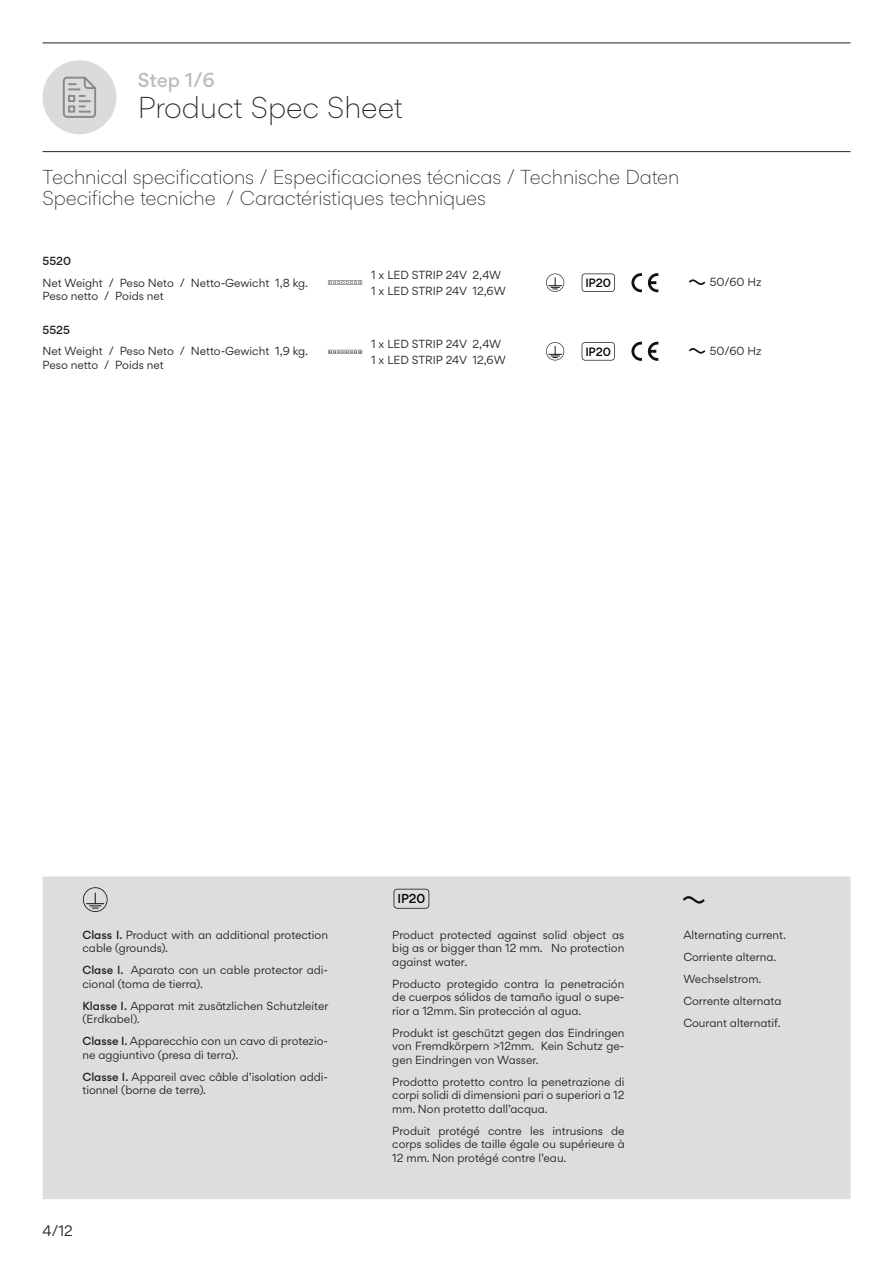
<style>
.page{position:relative;width:893px;height:1263px;background:#fff}
.page>*{position:absolute;margin:0;border:0;box-sizing:border-box;transform-origin:0 0}
.t1{font:300 27px "Gordita";color:#231f20}
.t2{font:300 18px/21px "Gordita";letter-spacing:-.005em;color:#231f20}
.t3{font:500 18px "Gordita";color:#bcbdc0}
.t4{font:13.5px "Gordita";color:#231f20}
.t5{font:500 11.55px "Gordita";color:#000001}
.t6{font:500 10.8px "Gordita";letter-spacing:-.015em;color:#000001}
.t7{font:10.5px/13.5px "Gordita";color:#231f20}
.t8{font:500 10.5px "Gordita";color:#231f20}
.s1{font-weight:500}
</style>
<div class="page">
<hr style="left:43px;top:43px;width:807px;height:1px;background:#231f20">
<div style="left:43px;top:60px;width:73px;height:74px;background:#dadbda;border-radius:50%"></div>
<svg style="left:63px;top:77px;width:33px;height:41px"></svg>
<div style="left:43px;top:876px;width:807px;height:323px;background:#dcdddf;border:2px solid #dcdddf"></div>
<svg style="left:83px;top:887px;width:25px;height:25px"></svg>
<svg style="left:394px;top:889px;width:35px;height:19px"></svg>
<svg style="left:683px;top:896px;width:22px;height:8px"></svg>
<hr style="left:43px;top:151px;width:807px;height:1px;background:#231f20">
<hr style="left:328px;top:281px;width:34px;height:4px;background:#a5a5a5">
<hr style="left:328px;top:281px;width:34px;height:3px;background:#000001">
<svg style="left:329px;top:282px;width:32px;height:2px"></svg>
<svg style="left:328px;top:350px;width:34px;height:4px"></svg>
<svg style="left:329px;top:351px;width:32px;height:2px"></svg>
<svg style="left:546px;top:274px;width:18px;height:18px"></svg>
<svg style="left:582px;top:274px;width:33px;height:18px"></svg>
<svg style="left:631px;top:273px;width:11px;height:19px"></svg>
<svg style="left:648px;top:273px;width:10px;height:19px"></svg>
<svg style="left:689px;top:279px;width:16px;height:6px"></svg>
<svg style="left:546px;top:342px;width:18px;height:18px"></svg>
<svg style="left:582px;top:342px;width:33px;height:18px"></svg>
<svg style="left:631px;top:342px;width:11px;height:19px"></svg>
<svg style="left:648px;top:342px;width:10px;height:19px"></svg>
<svg style="left:689px;top:348px;width:16px;height:6px"></svg>
<h2 class="t3" style="left:138px;top:66px;width:79px">Step 1/6</h2>
<h1 class="t1" style="left:138px;top:88px;width:267px">Product Spec Sheet</h1>
<h2 class="t2" style="left:43px;top:165px;width:638px">Technical specifications / Especificaciones técnicas / Technische Daten<br>Specifiche tecniche / Caractéristiques techniques</h2>
<p class="t8" style="left:43px;top:254px;width:30px">5520</p>
<p class="t7" style="left:43px;top:276px;width:267px">Net Weight / Peso Neto / Netto-Gewicht 1,8 kg.<br>Peso netto / Poids net</p>
<p class="t8" style="left:43px;top:322px;width:29px">5525</p>
<p class="t7" style="left:43px;top:344px;width:267px">Net Weight / Peso Neto / Netto-Gewicht 1,9 kg.<br>Peso netto / Poids net</p>
<p class="t7" style="left:371px;top:268px;width:131px">1 x LED STRIP 24V 2,4W</p>
<p class="t7" style="left:371px;top:283px;width:136px">1 x LED STRIP 24V 12,6W</p>
<p class="t7" style="left:371px;top:336px;width:136px;line-height:15.8px">1 x LED STRIP 24V 2,4W<br>1 x LED STRIP 24V 12,6W</p>
<p class="t6" style="left:585px;top:275px;width:27px">IP20</p>
<p class="t7" style="left:710px;top:275px;width:53px">50/60 Hz</p>
<p class="t6" style="left:585px;top:344px;width:27px">IP20</p>
<p class="t7" style="left:710px;top:344px;width:53px">50/60 Hz</p>
<p class="t7" style="left:82px;top:927px;width:247px"><span class="s1">Class I.</span> Product with an additional protection cable (grounds).</p>
<p class="t7" style="left:82px;top:963px;width:247px"><span class="s1">Clase I.</span> Aparato con un cable protector adi&shy;cional (toma de tierra).</p>
<p class="t7" style="left:82px;top:998px;width:247px"><span class="s1">Klasse I.</span> Apparat mit zusätzlichen Schutzleiter (Erdkabel).</p>
<p class="t7" style="left:82px;top:1034px;width:247px"><span class="s1">Classe I.</span> Apparecchio con un cavo di protezio&shy;ne aggiuntivo (presa di terra).</p>
<p class="t7" style="left:82px;top:1070px;width:247px"><span class="s1">Classe I.</span> Appareil avec câble d’isolation addi&shy;tionnel (borne de terre).</p>
<p class="t4" style="left:43px;top:1220px;width:32px">4/12</p>
<p class="t5" style="left:398px;top:890px;width:29px">IP20</p>
<p class="t7" style="left:392px;top:927px;width:234px;text-align:justify">Product protected against solid object as big as or bigger than 12 mm. No protection against water.</p>
<p class="t7" style="left:392px;top:977px;width:234px;text-align:justify">Producto protegido contra la penetración de cuerpos sólidos de tamaño igual o supe&shy;rior a 12mm. Sin protección al agua.</p>
<p class="t7" style="left:392px;top:1026px;width:234px;text-align:justify">Produkt ist geschützt gegen das Eindringen von Fremdkörpern &gt;12mm. Kein Schutz ge&shy;gen Eindringen von Wasser.</p>
<p class="t7" style="left:392px;top:1075px;width:234px;text-align:justify">Prodotto protetto contro la penetrazione di corpi solidi di dimensioni pari o superiori a 12 mm. Non protetto dall’acqua.</p>
<p class="t7" style="left:392px;top:1124px;width:234px;text-align:justify">Produit protégé contre les intrusions de corps solides de taille égale ou supérieure à 12 mm. Non protégé contre l’eau.</p>
<p class="t7" style="left:683px;top:923px;width:104px;line-height:22px">Alternating current.<br>Corriente alterna.<br>Wechselstrom.<br>Corrente alternata<br>Courant alternatif.</p>
</div>
